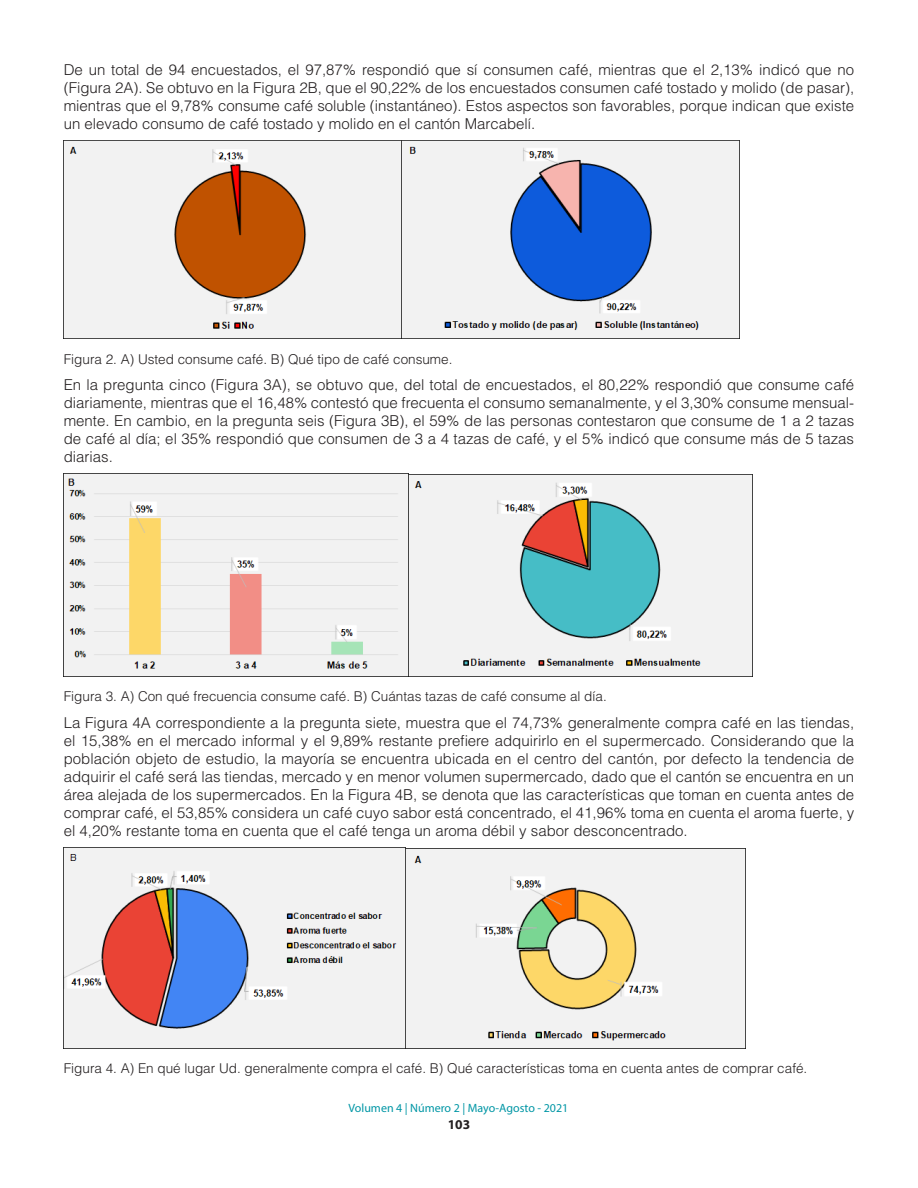
<style>
.page{position:relative;width:918px;height:1188px;background:#fff}
.page>*{position:absolute;margin:0;border:0;box-sizing:border-box;transform-origin:0 0}
.TEXTO{font:300 15px/18px "Helvetica LT Std";color:#231f20;text-align:justify}
.pie_de_foto{font:300 13.5px "Helvetica LT Std";color:#231f20}
.t1{font:700 13.5px "Myriad Pro";color:#231f20}
.t2{font:12px "Myriad Pro";color:#0096a5}
</style>
<div class="page">
<img style="left:64px;top:140px;width:676px;height:199px">
<img style="left:64px;top:474px;width:688px;height:203px">
<img style="left:64px;top:847px;width:681px;height:201px">
<p class="TEXTO" style="left:64px;top:60px;width:792px">De un total de 94 encuestados, el 97,87% respondió que sí consumen café, mientras que el 2,13% indicó que no (Figura 2A). Se obtuvo en la Figura 2B, que el 90,22% de los encuestados consumen café tostado y molido (de pasar), mientras que el 9,78% consume café soluble (instantáneo). Estos aspectos son favorables, porque indican que existe un elevado consumo de café tostado y molido en el cantón Marcabelí.</p>
<p class="pie_de_foto" style="left:64px;top:350px;width:390px">Figura 2. A) Usted consume café. B) Qué tipo de café consume.</p>
<p class="TEXTO" style="left:64px;top:376px;width:792px">En la pregunta cinco (Figura 3A), se obtuvo que, del total de encuestados, el 80,22% respondió que consume café diariamente, mientras que el 16,48% contestó que frecuenta el consumo semanalmente, y el 3,30% consume mensual&shy;mente. En cambio, en la pregunta seis (Figura 3B), el 59% de las personas contestaron que consume de 1 a 2 tazas de café al día; el 35% respondió que consumen de 3 a 4 tazas de café, y el 5% indicó que consume más de 5 tazas diarias.</p>
<p class="pie_de_foto" style="left:64px;top:688px;width:545px">Figura 3. A) Con qué frecuencia consume café. B) Cuántas tazas de café consume al día.</p>
<p class="TEXTO" style="left:64px;top:713px;width:792px">La Figura 4A correspondiente a la pregunta siete, muestra que el 74,73% generalmente compra café en las tiendas, el 15,38% en el mercado informal y el 9,89% restante prefiere adquirirlo en el supermercado. Considerando que la población objeto de estudio, la mayoría se encuentra ubicada en el centro del cantón, por defecto la tendencia de adquirir el café será las tiendas, mercado y en menor volumen supermercado, dado que el cantón se encuentra en un área alejada de los supermercados. En la Figura 4B, se denota que las características que toman en cuenta antes de comprar café, el 53,85% considera un café cuyo sabor está concentrado, el 41,96% toma en cuenta el aroma fuerte, y el 4,20% restante toma en cuenta que el café tenga un aroma débil y sabor desconcentrado.</p>
<p class="pie_de_foto" style="left:64px;top:1060px;width:745px">Figura 4. A) En qué lugar Ud. generalmente compra el café. B) Qué características toma en cuenta antes de comprar café.</p>
<p class="t2" style="left:349px;top:1101px;width:221px">Volumen 4 | Número 2 | Mayo-Agosto - 2021</p>
<p class="t1" style="left:448px;top:1116px;width:24px">103</p>
</div>
